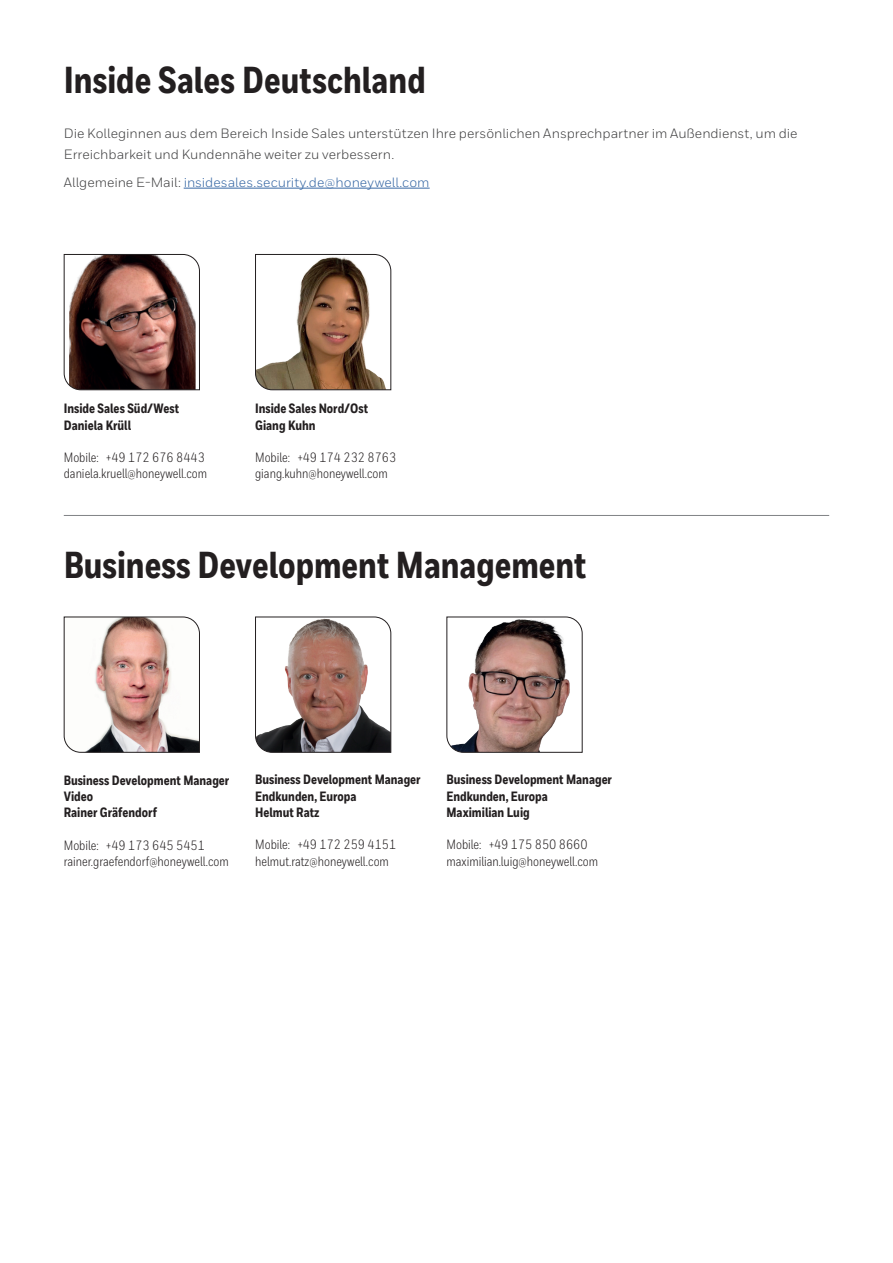
<style>
.page{position:relative;width:893px;height:1263px;background:#fff}
.page>*{position:absolute;margin:0;border:0;box-sizing:border-box;transform-origin:0 0}
.t1{font:800 37.5px "Honeywell Cond";color:#231f20}
.t2{font:13.5px/16.2px "Honeywell Cond";color:#231f20}
.t3{font:800 13.5px/16.2px "Honeywell Cond";color:#231f20}
.t4{font:13.5px/21px "Honeywell Sans";color:#3e3e3f}
.t5{font:13.5px "Honeywell Sans";color:#3667a4}
.s1{color:#3e3e3f}
</style>
<div class="page">
<svg style="left:255px;top:254px;width:137px;height:136px"></svg>
<svg style="left:63px;top:254px;width:137px;height:136px;background:#795a55"></svg>
<hr style="left:184px;top:188px;width:246px;height:1px;background:#3667a4">
<svg style="left:255px;top:616px;width:137px;height:137px"></svg>
<img style="left:63px;top:616px;width:137px;height:137px">
<hr style="left:64px;top:515px;width:765px;height:1px;background:#808285">
<svg style="left:446px;top:616px;width:137px;height:137px"></svg>
<h1 class="t1" style="left:64px;top:57px;width:363px">Inside Sales Deutschland</h1>
<p class="t4" style="left:64px;top:123px;width:735px">Die Kolleginnen aus dem Bereich Inside Sales unterstützen Ihre persönlichen Ansprechpartner im Außendienst, um die<br>Erreichbarkeit und Kundennähe weiter zu verbessern.</p>
<p class="t5" style="left:64px;top:174px;width:367px"><span class="s1">Allgemeine E-Mail:</span> insidesales.security.de@honeywell.com</p>
<p class="t3" style="left:64px;top:401px;width:117px">Inside Sales Süd/West<br>Daniela Krüll</p>
<p class="t2" style="left:64px;top:449px;width:145px">Mobile: +49 172 676 8443 daniela.kruell@honeywell.com</p>
<p class="t3" style="left:255px;top:401px;width:115px">Inside Sales Nord/Ost<br>Giang Kuhn</p>
<p class="t2" style="left:255px;top:449px;width:143px">Mobile: +49 174 232 8763 giang.kuhn@honeywell.com</p>
<h1 class="t1" style="left:64px;top:542px;width:524px">Business Development Management</h1>
<p class="t3" style="left:64px;top:772px;width:167px">Business Development Manager<br>Video<br>Rainer Gräfendorf</p>
<p class="t2" style="left:64px;top:837px;width:167px">Mobile: +49 173 645 5451 rainer.graefendorf@honeywell.com</p>
<p class="t3" style="left:255px;top:772px;width:167px">Business Development Manager<br>Endkunden, Europa<br>Helmut Ratz</p>
<p class="t2" style="left:255px;top:836px;width:143px">Mobile: +49 172 259 4151 helmut.ratz@honeywell.com</p>
<p class="t3" style="left:446px;top:772px;width:167px">Business Development Manager<br>Endkunden, Europa<br>Maximilian Luig</p>
<p class="t2" style="left:446px;top:836px;width:153px">Mobile: +49 175 850 8660 maximilian.luig@honeywell.com</p>
</div>
